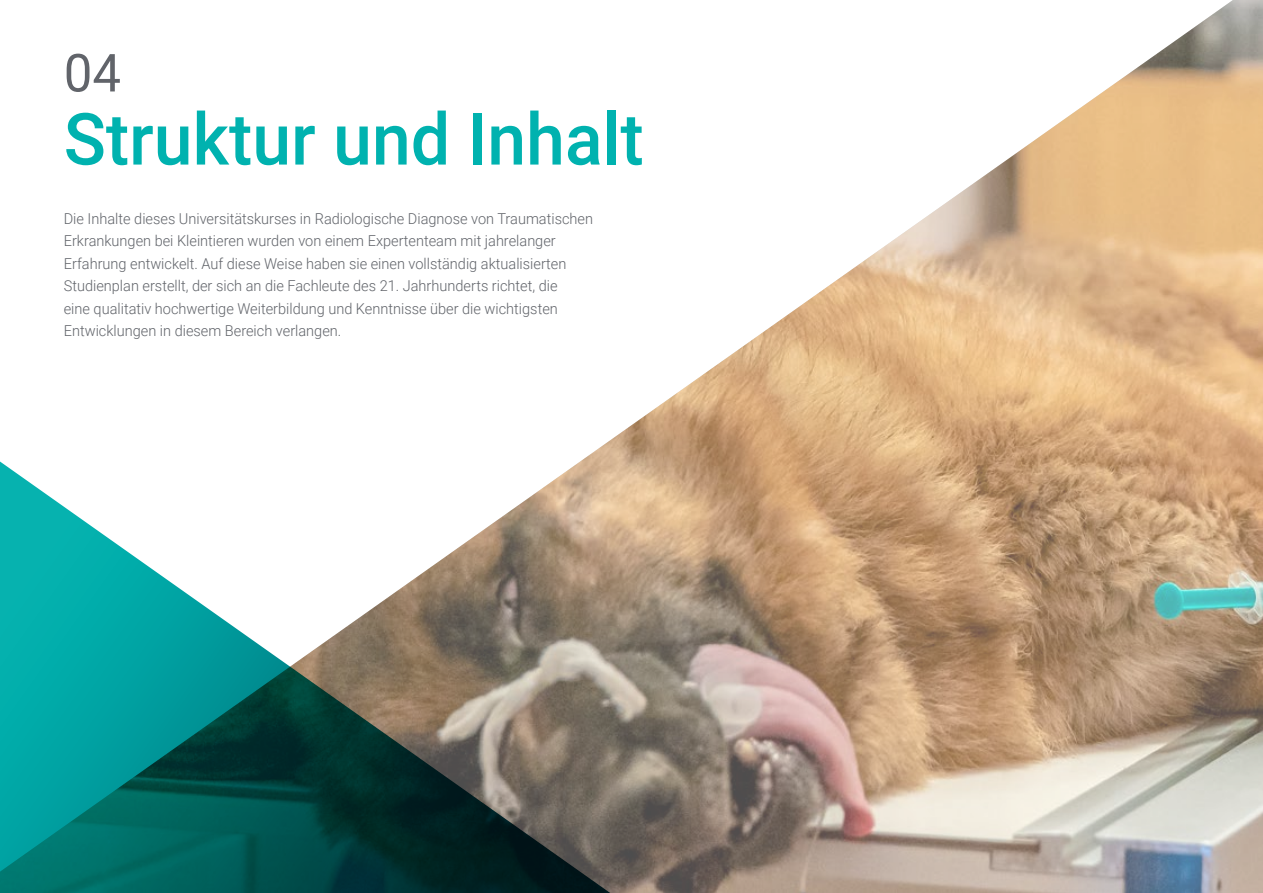
<style>
.page{position:relative;width:1263px;height:893px;background:#fff}
.page>*{position:absolute;margin:0;border:0;box-sizing:border-box;transform-origin:0 0}
.t1{font:500 72px "Roboto";color:#00b2af}
.t2{font:52.5px "Roboto";color:#61646a}
.t3{font:300 15px/22.5px "Roboto";color:#61646a}
</style>
<div class="page">
<img style="left:602px;top:0;width:661px;height:893px">
<svg style="left:0;top:446px;width:640px;height:447px"></svg>
<h2 class="t2" style="left:64px;top:36px;width:59px">04</h2>
<h1 class="t1" style="left:64px;top:89px;width:581px">Struktur und Inhalt</h1>
<p class="t3" style="left:64px;top:207px;width:531px">Die Inhalte dieses Universitätskurses in Radiologische Diagnose von Traumatischen Erkrankungen bei Kleintieren wurden von einem Expertenteam mit jahrelanger Erfahrung entwickelt. Auf diese Weise haben sie einen vollständig aktualisierten Studienplan erstellt, der sich an die Fachleute des 21. Jahrhunderts richtet, die<br>eine qualitativ hochwertige Weiterbildung und Kenntnisse über die wichtigsten Entwicklungen in diesem Bereich verlangen.</p>
</div>
